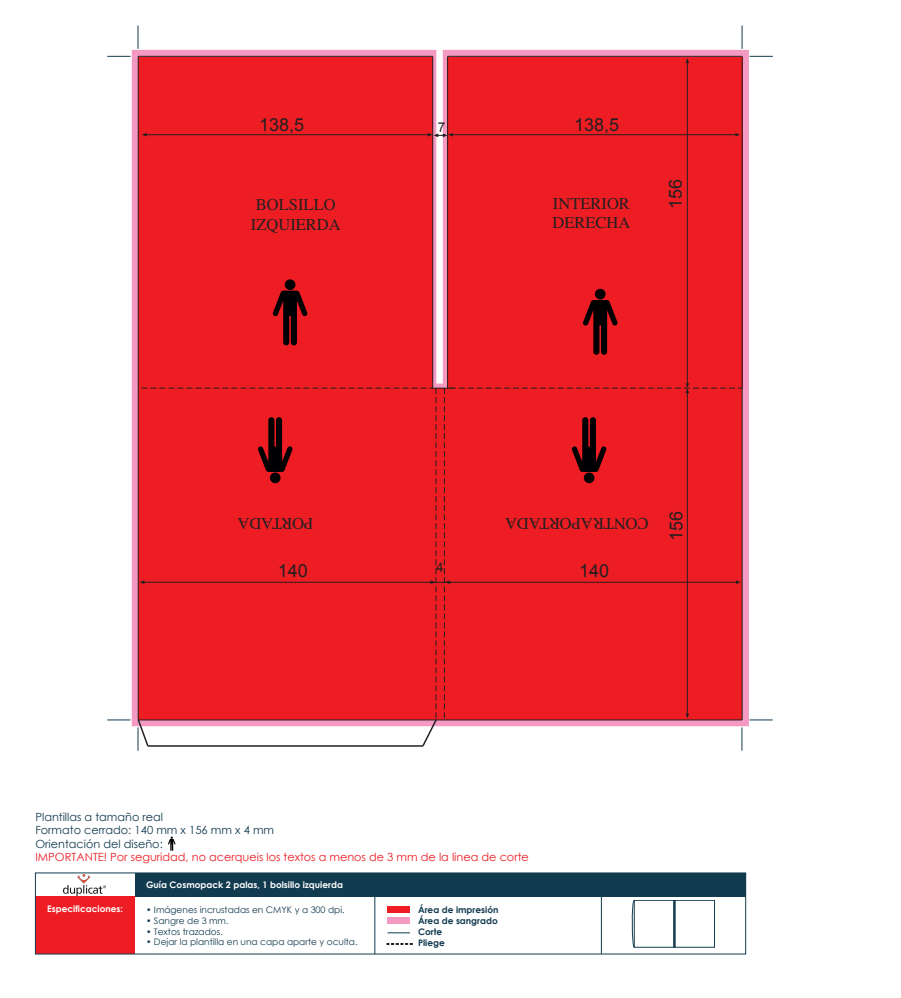
<style>
.page{position:relative;width:901px;height:998px;background:#fff}
.page>*{position:absolute;margin:0;border:0;box-sizing:border-box;transform-origin:0 0}
.t1{font:18px "Arial";color:#231f20}
.t2{font:16.5px/19.8px "Times";color:#231f20;text-align:center}
.t3{font:13.5px "Arial";color:#231f20}
.t4{font:11.25px/13.5px "Century Gothic";color:#123b50}
.t5{font:11.25px "Century Gothic";color:#ee1d23}
.t6{font:9px "Century Gothic";color:#123b50}
.t7{font:700 9px "Century Gothic";color:#fff}
.t8{font:700 9px "Century Gothic";color:#123b50}
</style>
<div class="page">
<svg style="left:132px;top:50px;width:617px;height:676px;background:#f1a5c7"></svg>
<svg style="left:387px;top:932px;width:23px;height:1px"></svg>
<div style="left:135px;top:873px;width:610px;height:23px;background:#123b50"></div>
<div style="left:35px;top:896px;width:100px;height:58px;background:#ee1d23"></div>
<div style="left:35px;top:872px;width:711px;height:82px;border:1px solid #123b50"></div>
<div style="left:387px;top:906px;width:23px;height:6px;background:#ee1d23"></div>
<div style="left:387px;top:917px;width:23px;height:7px;background:#f499c2"></div>
<hr style="left:374px;top:896px;width:1px;height:58px;background:#123b50">
<hr style="left:601px;top:896px;width:1px;height:58px;background:#123b50">
<img style="left:63px;top:874px;width:43px;height:21px">
<svg style="left:168px;top:836px;width:7px;height:14px"></svg>
<svg style="left:387px;top:943px;width:25px;height:1px"></svg>
<div style="left:448px;top:57px;width:295px;height:331px;background:#ee1d23"></div>
<div style="left:138px;top:57px;width:295px;height:331px;background:#ee1d23"></div>
<hr style="left:742px;top:388px;width:1px;height:332px;background:#231f20">
<hr style="left:448px;top:56px;width:294px;height:1px;background:#231f20">
<hr style="left:447px;top:56px;width:1px;height:332px;background:#231f20">
<hr style="left:742px;top:56px;width:1px;height:332px;background:#231f20">
<hr style="left:452px;top:134px;width:283px;height:1px;background:#231f20">
<svg style="left:735px;top:133px;width:5px;height:4px"></svg>
<hr style="left:687px;top:63px;width:1px;height:320px;background:#231f20">
<svg style="left:685px;top:58px;width:4px;height:5px"></svg>
<hr style="left:138px;top:56px;width:295px;height:1px;background:#231f20">
<hr style="left:138px;top:56px;width:1px;height:332px;background:#231f20">
<hr style="left:432px;top:56px;width:1px;height:332px;background:#231f20">
<hr style="left:146px;top:134px;width:282px;height:1px;background:#231f20">
<svg style="left:142px;top:133px;width:5px;height:4px"></svg>
<svg style="left:428px;top:133px;width:25px;height:4px"></svg>
<div style="left:595px;top:289px;width:10px;height:10px;background:#000002;border-radius:50%"></div>
<svg style="left:583px;top:300px;width:35px;height:55px"></svg>
<div style="left:285px;top:279px;width:10px;height:11px;background:#000002;border-radius:50%"></div>
<svg style="left:272px;top:290px;width:36px;height:55px"></svg>
<svg style="left:741px;top:26px;width:1px;height:23px"></svg>
<svg style="left:749px;top:56px;width:24px;height:1px"></svg>
<svg style="left:138px;top:26px;width:1px;height:23px"></svg>
<svg style="left:107px;top:56px;width:23px;height:1px"></svg>
<svg style="left:749px;top:719px;width:24px;height:1px"></svg>
<svg style="left:107px;top:719px;width:23px;height:1px"></svg>
<svg style="left:136px;top:383px;width:606px;height:367px;background:#e92d33"></svg>
<div style="left:634px;top:900px;width:40px;height:47px;border:1px solid #133c50"></div>
<div style="left:674px;top:900px;width:1px;height:47px;border:1px solid #133c50"></div>
<svg style="left:632px;top:900px;width:2px;height:47px"></svg>
<h1 class="t1" style="left:259px;top:112px;width:47px">138,5</h1>
<h3 class="t3" style="left:438px;top:118px;width:9px">7</h3>
<h1 class="t1" style="left:574px;top:112px;width:47px">138,5</h1>
<h2 class="t2" style="left:251px;top:193px;width:91px">BOLSILLO<br>IZQUIERDA</h2>
<h2 class="t2" style="left:552px;top:192px;width:79px;text-align:left">INTERIOR<br>DERECHA</h2>
<h1 class="t1" style="left:664px;top:209px;width:32px;rotate:-90deg">156</h1>
<h2 class="t2" style="left:313px;top:535px;width:77px;rotate:-180deg">PORTADA</h2>
<h2 class="t2" style="left:648px;top:535px;width:145px;rotate:-180deg">CONTRAPORTADA</h2>
<h1 class="t1" style="left:278px;top:559px;width:32px">140</h1>
<h3 class="t3" style="left:436px;top:558px;width:9px">4</h3>
<h1 class="t1" style="left:579px;top:559px;width:32px">140</h1>
<h1 class="t1" style="left:664px;top:541px;width:32px;rotate:-90deg">156</h1>
<p class="t4" style="left:35px;top:809px;width:240px">Plantillas a tamaño real<br>Formato cerrado: 140 mm x 156 mm x 4 mm<br>Orientación del diseño:</p>
<p class="t5" style="left:35px;top:849px;width:495px">IMPORTANTE! Por seguridad, no acerqueis los textos a menos de 3 mm de la linea de corte</p>
<p class="t7" style="left:146px;top:878px;width:198px">Guía Cosmopack 2 palas, 1 bolsillo izquierda</p>
<p class="t7" style="left:47px;top:902px;width:77px">Especificaciones:</p>
<p class="t6" style="left:146px;top:903px;width:200px">• Imágenes incrustadas en CMYK y a 300 dpi.</p>
<p class="t6" style="left:146px;top:914px;width:84px">• Sangre de 3 mm.</p>
<p class="t6" style="left:146px;top:925px;width:78px">• Textos trazados.</p>
<p class="t6" style="left:146px;top:935px;width:213px">• Dejar la plantilla en una capa aparte y oculta.</p>
<p class="t8" style="left:418px;top:902px;width:82px">Área de impresión</p>
<p class="t8" style="left:418px;top:935px;width:28px">Pliege</p>
<p class="t8" style="left:418px;top:914px;width:81px">Área de sangrado</p>
<p class="t8" style="left:418px;top:925px;width:26px">Corte</p>
</div>
